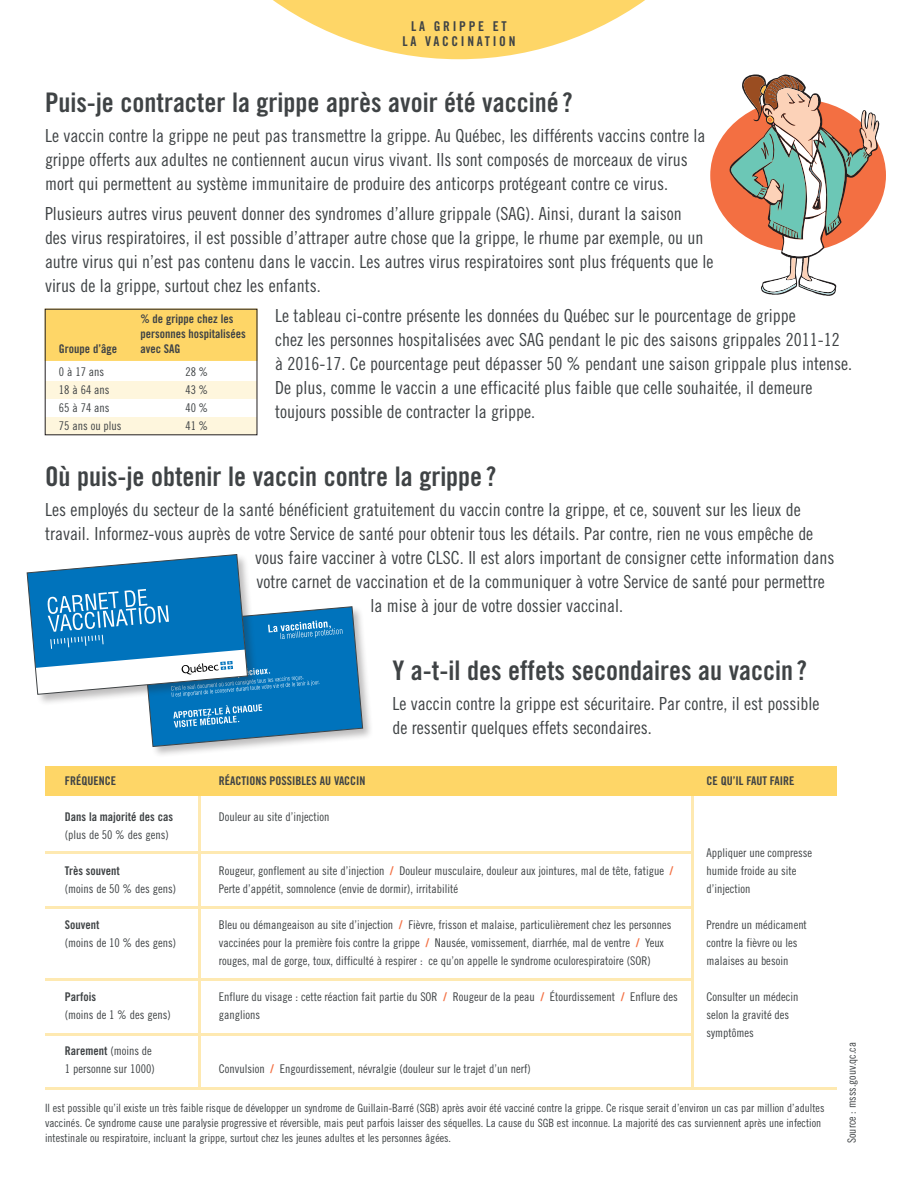
<style>
.page{position:relative;width:918px;height:1188px;background:#fff}
.page>*{position:absolute;margin:0;border:0;box-sizing:border-box;transform-origin:0 0}
.t1{font:27px "Trade Gothic LT Pro Bd Cn 20";color:#3f4345}
.t2{font:18px/24px "Trade Gothic Cond Eighteen";color:#3f4345}
.t3{font:13.5px "Trade Gothic LT Pro Bd Cn 20";letter-spacing:.2em;color:#3f4345}
.t4{font:12px/18px "Trade Gothic Cond Eighteen";color:#3f4345}
.t5{font:12px/15px "Trade Gothic LT Pro Bd Cn 20";color:#3f4345}
.t6{font:12px "Trade Gothic Bold Cond Twenty";color:#3f4345}
.t7{font:11.4px/15px "Trade Gothic Cond Eighteen";color:#3f4345}
.s1{font-family:"Trade Gothic Bold Cond Twenty";color:#f36f42}
.s2{font-family:"Trade Gothic Bold Cond Twenty"}
</style>
<div class="page">
<hr style="left:691px;top:783px;width:3px;height:306px;background:#fee9b1">
<hr style="left:198px;top:783px;width:3px;height:306px;background:#fee9b1">
<div style="left:45px;top:766px;width:792px;height:30px;background:#fed667"></div>
<hr style="left:45px;top:851px;width:646px;height:3px;background:#fee9b1">
<hr style="left:45px;top:906px;width:646px;height:3px;background:#fee9b1">
<hr style="left:45px;top:978px;width:646px;height:3px;background:#fee9b1">
<hr style="left:45px;top:1033px;width:646px;height:3px;background:#fee9b1">
<hr style="left:45px;top:1087px;width:792px;height:3px;background:#fee9b1">
<div style="left:45px;top:309px;width:212px;height:52px;background:#fed667"></div>
<div style="left:45px;top:381px;width:212px;height:18px;background:#fef6dd"></div>
<div style="left:45px;top:417px;width:212px;height:18px;background:#fef6dd"></div>
<svg style="left:273px;top:0;width:372px;height:59px"></svg>
<div style="left:710px;top:99px;width:176px;height:153px;background:#f36f42;border-radius:50%"></div>
<svg style="left:729px;top:74px;width:150px;height:222px"></svg>
<div style="left:141px;top:605px;width:233px;height:153px;background:#231f20;opacity:.3"></div>
<svg style="left:27px;top:554px;width:336px;height:193px"></svg>
<p class="t3" style="left:411px;top:18px;width:97px">LA GRIPPE ET</p>
<p class="t3" style="left:403px;top:33px;width:114px">LA VACCINATION</p>
<p class="t1" style="left:45px;top:86px;width:529px">Puis-je contracter la grippe après avoir été vacciné ?</p>
<p class="t2" style="left:45px;top:123px;width:662px">Le vaccin contre la grippe ne peut pas transmettre la grippe. Au Québec, les différents vaccins contre la grippe offerts aux adultes ne contiennent aucun virus vivant. Ils sont composés de morceaux de virus mort qui permettent au système immunitaire de produire des anticorps protégeant contre ce virus.</p>
<p class="t2" style="left:45px;top:201px;width:670px">Plusieurs autres virus peuvent donner des syndromes d’allure grippale (SAG). Ainsi, durant la saison<br>des virus respiratoires, il est possible d’attraper autre chose que la grippe, le rhume par exemple, ou un autre virus qui n’est pas contenu dans le vaccin. Les autres virus respiratoires sont plus fréquents que le virus de la grippe, surtout chez les enfants.</p>
<p class="t2" style="left:275px;top:303px;width:578px">Le tableau ci-contre présente les données du Québec sur le pourcentage de grippe<br>chez les personnes hospitalisées avec SAG pendant le pic des saisons grippales 2011-12 à 2016-17. Ce pourcentage peut dépasser 50 % pendant une saison grippale plus intense.<br>De plus, comme le vaccin a une efficacité plus faible que celle souhaitée, il demeure toujours possible de contracter la grippe.</p>
<p class="t5" style="left:140px;top:311px;width:107px">% de grippe chez les personnes hospitalisées avec SAG</p>
<p class="t4" style="left:185px;top:362px;width:24px">28 %</p>
<p class="t4" style="left:185px;top:380px;width:24px">43 %</p>
<p class="t4" style="left:185px;top:398px;width:24px">40 %</p>
<p class="t4" style="left:185px;top:416px;width:24px">41 %</p>
<p class="t5" style="left:59px;top:341px;width:60px">Groupe d’âge</p>
<p class="t4" style="left:59px;top:362px;width:47px">0 à 17 ans</p>
<p class="t4" style="left:59px;top:380px;width:52px">18 à 64 ans</p>
<p class="t4" style="left:59px;top:398px;width:52px">65 à 74 ans</p>
<p class="t4" style="left:59px;top:416px;width:64px">75 ans ou plus</p>
<p class="t1" style="left:45px;top:460px;width:453px">Où puis-je obtenir le vaccin contre la grippe ?</p>
<p class="t2" style="left:45px;top:497px;width:757px">Les employés du secteur de la santé bénéficient gratuitement du vaccin contre la grippe, et ce, souvent sur les lieux de</p>
<p class="t2" style="left:45px;top:521px;width:770px">travail. Informez-vous auprès de votre Service de santé pour obtenir tous les détails. Par contre, rien ne vous empêche de</p>
<p class="t2" style="left:255px;top:545px;width:581px">vous faire vacciner à votre CLSC. Il est alors important de consigner cette information dans</p>
<p class="t2" style="left:256px;top:569px;width:570px">votre carnet de vaccination et de la communiquer à votre Service de santé pour permettre</p>
<p class="t2" style="left:370px;top:593px;width:254px">la mise à jour de votre dossier vaccinal.</p>
<p class="t1" style="left:392px;top:654px;width:416px">Y a-t-il des effets secondaires au vaccin ?</p>
<p class="t2" style="left:392px;top:692px;width:429px">Le vaccin contre la grippe est sécuritaire. Par contre, il est possible de ressentir quelques effets secondaires.</p>
<p class="t5" style="left:65px;top:773px;width:53px">FRÉQUENCE</p>
<p class="t6" style="left:65px;top:810px;width:110px">Dans la majorité des cas</p>
<p class="t4" style="left:65px;top:826px;width:105px">(plus de 50 % des gens)</p>
<p class="t6" style="left:65px;top:864px;width:57px">Très souvent</p>
<p class="t4" style="left:65px;top:880px;width:113px">(moins de 50 % des gens)</p>
<p class="t6" style="left:65px;top:918px;width:36px">Souvent</p>
<p class="t4" style="left:65px;top:934px;width:113px">(moins de 10 % des gens)</p>
<p class="t5" style="left:219px;top:773px;width:148px">RÉACTIONS POSSIBLES AU VACCIN</p>
<p class="t4" style="left:219px;top:808px;width:112px">Douleur au site d’injection</p>
<p class="t5" style="left:706px;top:773px;width:90px">CE QU’IL FAUT FAIRE</p>
<p class="t4" style="left:706px;top:844px;width:107px">Appliquer une compresse humide froide au site d’injection</p>
<p class="t4" style="left:706px;top:916px;width:102px">Prendre un médicament contre la fièvre ou les malaises au besoin</p>
<p class="t4" style="left:706px;top:988px;width:93px">Consulter un médecin selon la gravité des symptômes</p>
<p class="t4" style="left:219px;top:862px;width:456px">Rougeur, gonflement au site d’injection <span class="s1">/</span> Douleur musculaire, douleur aux jointures, mal de tête, fatigue <span class="s1">/<br></span>Perte d’appétit, somnolence (envie de dormir), irritabilité</p>
<p class="t4" style="left:219px;top:916px;width:454px">Bleu ou démangeaison au site d’injection <span class="s1">/</span> Fièvre, frisson et malaise, particulièrement chez les personnes vaccinées pour la première fois contre la grippe <span class="s1">/</span> Nausée, vomissement, diarrhée, mal de ventre <span class="s1">/</span> Yeux rouges, mal de gorge, toux, difficulté à respirer : ce qu’on appelle le syndrome oculorespiratoire (SOR)</p>
<p class="t4" style="left:219px;top:988px;width:461px">Enflure du visage : cette réaction fait partie du SOR <span class="s1">/</span> Rougeur de la peau <span class="s1">/</span> Étourdissement <span class="s1">/</span> Enflure des ganglions</p>
<p class="t6" style="left:65px;top:990px;width:33px">Parfois</p>
<p class="t4" style="left:65px;top:1006px;width:107px">(moins de 1 % des gens)</p>
<p class="t4" style="left:65px;top:1042px;width:92px"><span class="s2">Rarement</span> (moins de<br>1 personne sur 1000)</p>
<p class="t4" style="left:219px;top:1060px;width:314px">Convulsion <span class="s1">/</span> Engourdissement, névralgie (douleur sur le trajet d’un nerf)</p>
<p class="t7" style="left:45px;top:1101px;width:781px">Il est possible qu’il existe un très faible risque de développer un syndrome de Guillain-Barré (SGB) après avoir été vacciné contre la grippe. Ce risque serait d’environ un cas par million d’adultes vaccinés. Ce syndrome cause une paralysie progressive et réversible, mais peut parfois laisser des séquelles. La cause du SGB est inconnue. La majorité des cas surviennent après une infection intestinale ou respiratoire, incluant la grippe, surtout chez les jeunes adultes et les personnes âgées.</p>
<p class="t7" style="left:844px;top:1143px;width:102px;rotate:-90deg">Source : msss.gouv.qc.ca</p>
</div>
